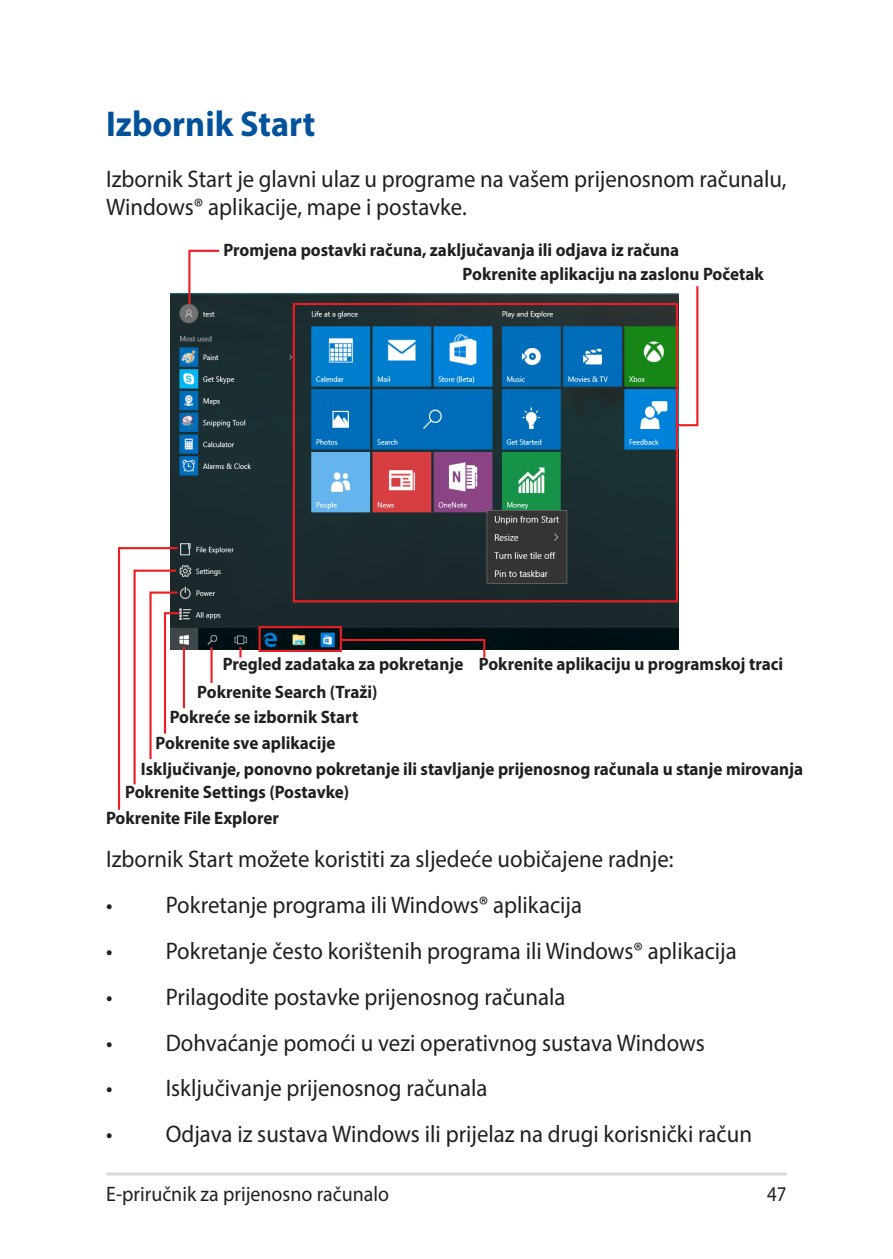
<style>
.page{position:relative;width:893px;height:1259px;background:#fff}
.page>*{position:absolute;margin:0;border:0;box-sizing:border-box;transform-origin:0 0}
.t1{font:700 36px "Myriad Pro";color:#01529a;scale:.95 1}
.t2{font:24px/28.8px "Myriad Pro";color:#231f20;scale:.95 1}
.t3{font:21px "Myriad Pro";color:#231f20;scale:.95 1}
.t4{font:21px "Myriad Pro";color:#231f20;scale:.9 1}
.t5{font:700 18px "Myriad Pro";color:#231f20;scale:.95 1}
</style>
<div class="page">
<hr style="left:106px;top:1172px;width:681px;height:3px;background:#d8d8d8">
<img style="left:170px;top:294px;width:508px;height:356px">
<svg style="left:676px;top:286px;width:23px;height:141px"></svg>
<svg style="left:118px;top:546px;width:63px;height:264px"></svg>
<svg style="left:342px;top:638px;width:144px;height:20px"></svg>
<svg style="left:239px;top:647px;width:3px;height:10px"></svg>
<hr style="left:183px;top:647px;width:2px;height:61px;background:#ee1d23">
<svg style="left:187px;top:249px;width:34px;height:58px"></svg>
<div style="left:293px;top:303px;width:385px;height:299px;border:2px solid #ee1d23"></div>
<div style="left:259px;top:626px;width:83px;height:26px;border:2px solid #ee1d23"></div>
<hr style="left:210px;top:647px;width:3px;height:36px;background:#ee1d23">
<h1 class="t1" style="left:106px;top:101px;width:222px">Izbornik Start</h1>
<p class="t2" style="left:106px;top:164px;width:718px">Izbornik Start je glavni ulaz u programe na vašem prijenosnom računalu,<br>Windows® aplikacije, mape i postavke.</p>
<p class="t5" style="left:223px;top:238px;width:481px">Promjena postavki računa, zaključavanja ili odjava iz računa</p>
<p class="t5" style="left:463px;top:262px;width:318px">Pokrenite aplikaciju na zaslonu Početak</p>
<p class="t5" style="left:223px;top:652px;width:591px">Pregled zadataka za pokretanje Pokrenite aplikaciju u programskoj traci</p>
<p class="t5" style="left:197px;top:680px;width:191px">Pokrenite Search (Traži)</p>
<p class="t5" style="left:170px;top:705px;width:200px">Pokreće se izbornik Start</p>
<p class="t5" style="left:141px;top:757px;width:698px">Isključivanje, ponovno pokretanje ili stavljanje prijenosnog računala u stanje mirovanja</p>
<p class="t5" style="left:156px;top:731px;width:191px">Pokrenite sve aplikacije</p>
<p class="t5" style="left:125px;top:780px;width:237px">Pokrenite Settings (Postavke)</p>
<p class="t5" style="left:106px;top:806px;width:183px">Pokrenite File Explorer</p>
<p class="t2" style="left:106px;top:844px;width:599px">Izbornik Start možete koristiti za sljedeće uobičajene radnje:</p>
<p class="t2" style="left:106px;top:890px;width:503px">• Pokretanje programa ili Windows® aplikacija</p>
<p class="t2" style="left:106px;top:936px;width:665px">• Pokretanje često korištenih programa ili Windows® aplikacija</p>
<p class="t2" style="left:106px;top:981px;width:485px">• Prilagodite postavke prijenosnog računala</p>
<p class="t2" style="left:106px;top:1027px;width:632px">• Dohvaćanje pomoći u vezi operativnog sustava Windows</p>
<p class="t2" style="left:106px;top:1073px;width:403px">• Isključivanje prijenosnog računala</p>
<p class="t2" style="left:106px;top:1119px;width:681px">• Odjava iz sustava Windows ili prijelaz na drugi korisnički račun</p>
<p class="t3" style="left:106px;top:1180px;width:299px">E-priručnik za prijenosno računalo</p>
<p class="t4" style="left:767px;top:1180px;width:23px">47</p>
</div>
